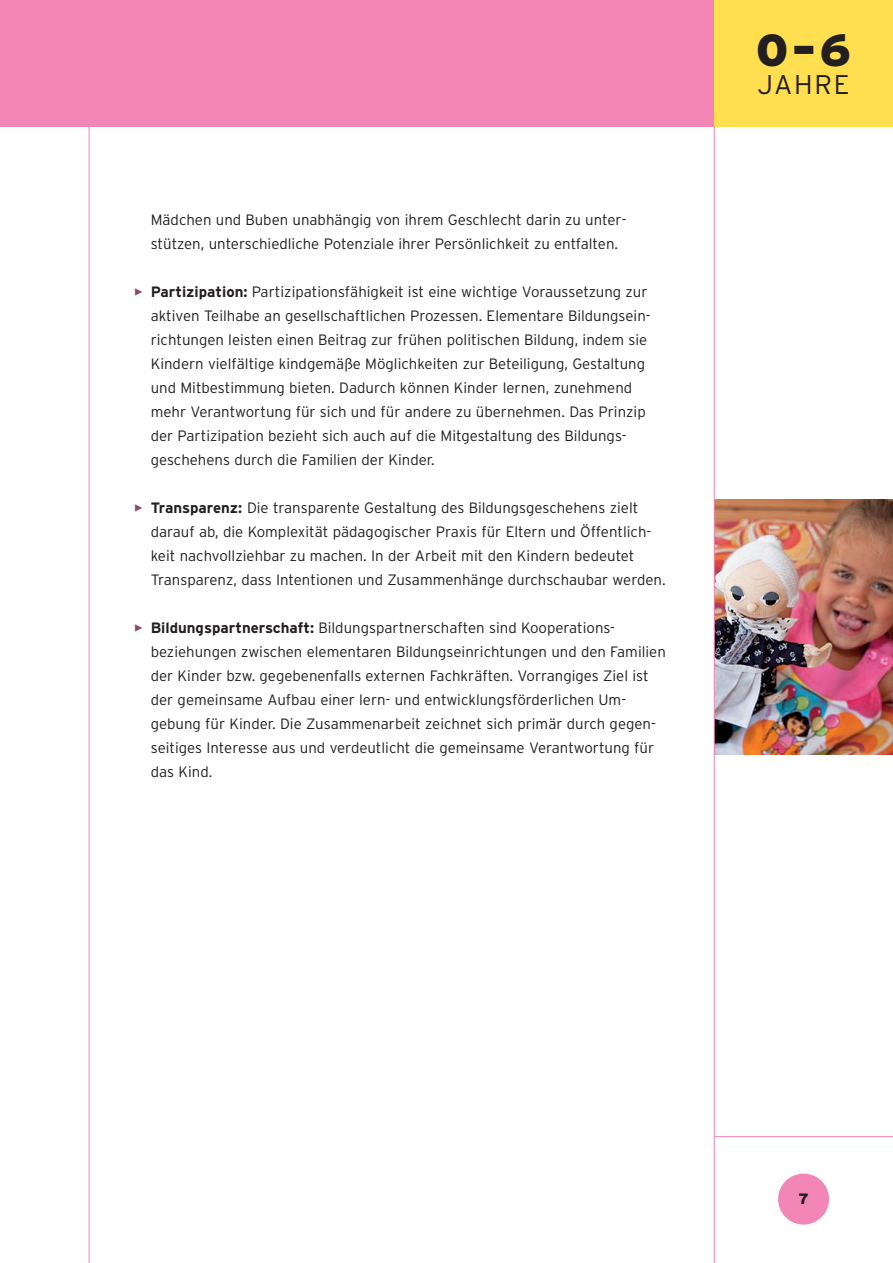
<style>
.page{position:relative;width:893px;height:1263px;background:#fff}
.page>*{position:absolute;margin:0;border:0;box-sizing:border-box;transform-origin:0 0}
.t1{font:900 45px "Interstate";color:#231f20}
.t2{font:300 27px "Interstate";letter-spacing:.065em;color:#231f20}
.t3{font:300 15px/24px "Interstate";color:#231f20}
.t4{font:900 15px "Interstate";color:#231f20}
.s1{color:#8e4c6c}
.s2{font-weight:700}
</style>
<div class="page">
<img style="left:715px;top:500px;width:178px;height:255px">
<div style="left:0;top:0;width:893px;height:126px;background:#f287b7"></div>
<div style="left:714px;top:0;width:179px;height:126px;background:#ffde4f"></div>
<hr style="left:89px;top:126px;width:1px;height:1137px;background:#f287b7">
<hr style="left:714px;top:1136px;width:179px;height:1px;background:#f287b7">
<hr style="left:714px;top:126px;width:1px;height:1137px;background:#f287b7">
<div style="left:778px;top:1174px;width:51px;height:51px;background:#f287b7;border-radius:50%"></div>
<p class="t3" style="left:151px;top:209px;width:477px">Mädchen und Buben unabhängig von ihrem Geschlecht darin zu unter&shy;stützen, unterschiedliche Potenziale ihrer Persönlichkeit zu entfalten.</p>
<p class="t3" style="left:151px;top:281px;width:501px;text-indent:-17px"><span class="s1">✓</span> <span class="s2">Partizipation:</span> Partizipationsfähigkeit ist eine wichtige Voraussetzung zur aktiven Teilhabe an gesellschaftlichen Prozessen. Elementare Bildungsein&shy;richtungen leisten einen Beitrag zur frühen politischen Bildung, indem sie Kindern vielfältige kindgemäße Möglichkeiten zur Beteiligung, Gestaltung und Mitbestimmung bieten. Dadurch können Kinder lernen, zunehmend mehr Verantwortung für sich und für andere zu übernehmen. Das Prinzip der Partizipation bezieht sich auch auf die Mitgestaltung des Bildungs&shy;geschehens durch die Familien der Kinder.</p>
<p class="t3" style="left:151px;top:497px;width:516px;text-indent:-17px"><span class="s1">✓</span> <span class="s2">Transparenz:</span> Die transparente Gestaltung des Bildungsgeschehens zielt darauf ab, die Komplexität pädagogischer Praxis für Eltern und Öffentlich&shy;keit nachvollziehbar zu machen. In der Arbeit mit den Kindern bedeutet Transparenz, dass Intentionen und Zusammenhänge durchschaubar werden.</p>
<p class="t3" style="left:151px;top:617px;width:517px;text-indent:-17px"><span class="s1">✓</span> <span class="s2">Bildungspartnerschaft:</span> Bildungspartnerschaften sind Kooperations&shy;beziehungen zwischen elementaren Bildungseinrichtungen und den Familien der Kinder bzw. gegebenenfalls externen Fachkräften. Vorrangiges Ziel ist der gemeinsame Aufbau einer lern- und entwicklungsförderlichen Um&shy;gebung für Kinder. Die Zusammenarbeit zeichnet sich primär durch gegen&shy;seitiges Interesse aus und verdeutlicht die gemeinsame Verantwortung für das Kind.</p>
<h1 class="t1" style="left:756px;top:33px;width:96px">0–6</h1>
<h2 class="t2" style="left:757px;top:75px;width:94px">JAHRE</h2>
<p class="t4" style="left:798px;top:1193px;width:12px">7</p>
</div>
